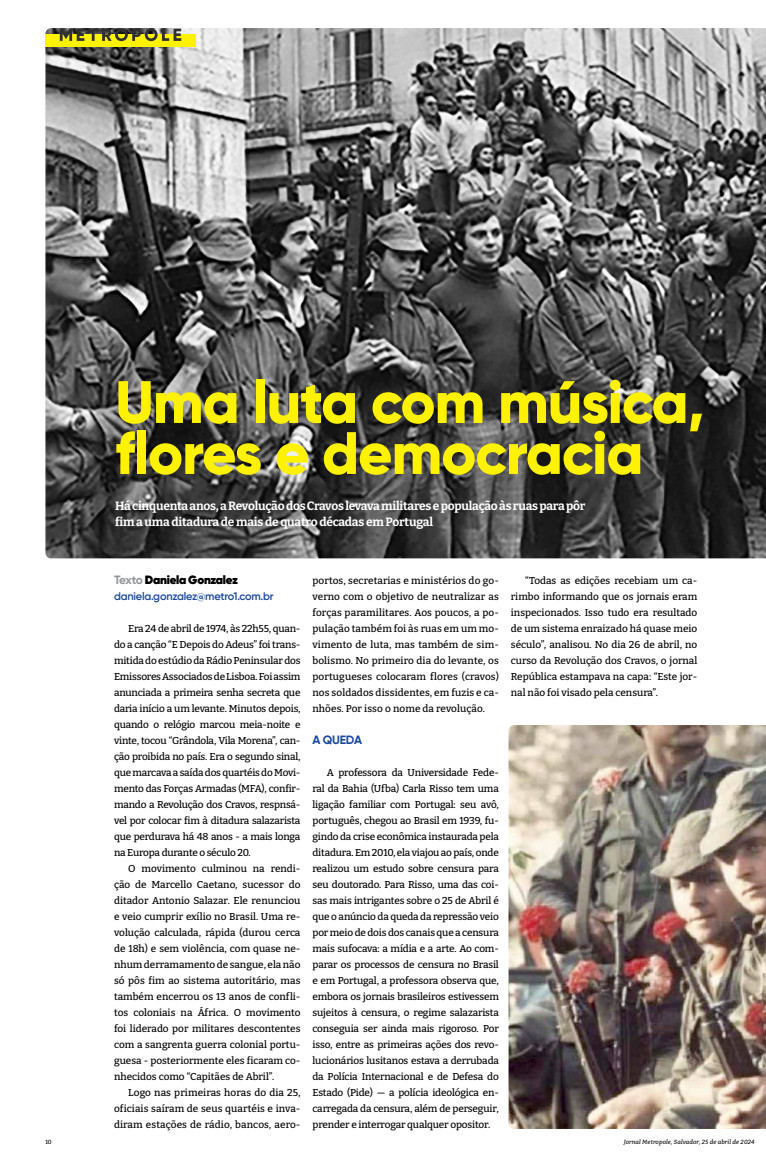
<style>
.page{position:relative;width:766px;height:1163px;background:#fff}
.page>*{position:absolute;margin:0;border:0;box-sizing:border-box;transform-origin:0 0}
.t1{font:800 59.7px/51px "Gilroy";letter-spacing:-.02em;color:#fff200}
.t2{font:700 12px/16px "Bitter";letter-spacing:-.02em;color:#fff}
.t3{font:800 12px "Gilroy";letter-spacing:-.02em;color:#000}
.t4{font:700 12px "Gilroy";letter-spacing:-.025em;color:#17479e}
.t5{font:600 11px "Gilroy";letter-spacing:-.02em;color:#17479e}
.t6{font:500 10px/16px "Bitter";letter-spacing:-.005em;color:#000;text-align:justify}
.t7{font:italic 500 6px "Bitter";letter-spacing:.02em;color:#000}
.t8{font:500 6px "Bitter";color:#000}
.s1{font-weight:700;color:#939598}
</style>
<div class="page">
<img style="left:45px;top:28px;width:720px;height:530px">
<img style="left:508px;top:725px;width:257px;height:403px">
<div style="left:45px;top:34px;width:150px;height:12px;background:#fff200"></div>
<svg style="left:60px;top:28px;width:121px;height:13px"></svg>
<h1 class="t1" style="left:115px;top:376px;width:591px">Uma luta com música, flores e democracia</h1>
<p class="t2" style="left:115px;top:497px;width:471px">Há cinquenta anos, a Revolução dos Cravos levava militares e população às ruas para pôr fim a uma ditadura de mais de quatro décadas em Portugal</p>
<p class="t3" style="left:114px;top:572px;width:125px"><span class="s1">Texto</span> Daniela Gonzalez</p>
<p class="t5" style="left:114px;top:589px;width:161px">daniela.gonzalez@metro1.com.br</p>
<p class="t6" style="left:114px;top:620px;width:188px;text-indent:14px">Era 24 de abril de 1974, às 22h55, quan&shy;do a canção “E Depois do Adeus” foi trans&shy;mitida do estúdio da Rádio Peninsular dos Emissores Associados de Lisboa. Foi assim anunciada a primeira senha secreta que daria início a um levante. Minutos depois, quando o relógio marcou meia-noite e vinte, tocou “Grândola, Vila Morena”, can&shy;ção proibida no país. Era o segundo sinal, que marcava a saída dos quartéis do Movi&shy;mento das Forças Armadas (MFA), confir&shy;mando a Revolução dos Cravos, respnsá&shy;vel por colocar fim à ditadura salazarista que perdurava há 48 anos - a mais longa na Europa durante o século 20.</p>
<p class="t6" style="left:114px;top:860px;width:188px;text-indent:14px">O movimento culminou na rendi&shy;ção de Marcello Caetano, sucessor do ditador Antonio Salazar. Ele renunciou e veio cumprir exílio no Brasil. Uma re&shy;volução calculada, rápida (durou cerca de 18h) e sem violência, com quase ne&shy;nhum derramamento de sangue, ela não só pôs fim ao sistema autoritário, mas também encerrou os 13 anos de confli&shy;tos coloniais na África. O movimento foi liderado por militares descontentes com a sangrenta guerra colonial portu&shy;guesa - posteriormente eles ficaram co&shy;nhecidos como “Capitães de Abril”.</p>
<p class="t6" style="left:114px;top:1084px;width:188px;text-indent:14px">Logo nas primeiras horas do dia 25, oficiais saíram de seus quartéis e inva&shy;diram estações de rádio, bancos, aero-</p>
<p class="t6" style="left:312px;top:572px;width:188px">portos, secretarias e ministérios do go&shy;verno com o objetivo de neutralizar as forças paramilitares. Aos poucos, a po&shy;pulação também foi às ruas em um mo&shy;vimento de luta, mas também de sim&shy;bolismo. No primeiro dia do levante, os portugueses colocaram flores (cravos) nos soldados dissidentes, em fuzis e ca&shy;nhões. Por isso o nome da revolução.</p>
<p class="t4" style="left:312px;top:732px;width:51px">A QUEDA</p>
<p class="t6" style="left:312px;top:764px;width:188px;text-indent:14px">A professora da Universidade Fede&shy;ral da Bahia (Ufba) Carla Risso tem uma ligação familiar com Portugal: seu avô, português, chegou ao Brasil em 1939, fu&shy;gindo da crise econômica instaurada pela ditadura. Em 2010, ela viajou ao país, onde realizou um estudo sobre censura para seu doutorado. Para Risso, uma das coi&shy;sas mais intrigantes sobre o 25 de Abril é que o anúncio da queda da repressão veio por meio de dois dos canais que a censura mais sufocava: a mídia e a arte. Ao com&shy;parar os processos de censura no Brasil e em Portugal, a professora observa que, embora os jornais brasileiros estivessem sujeitos à censura, o regime salazarista conseguia ser ainda mais rigoroso. Por isso, entre as primeiras ações dos revo&shy;lucionários lusitanos estava a derrubada da Polícia Internacional e de Defesa do Estado (Pide) — a polícia ideológica en&shy;carregada da censura, além de perseguir, prender e interrogar qualquer opositor.</p>
<p class="t6" style="left:510px;top:572px;width:188px;text-indent:14px">“Todas as edições recebiam um ca&shy;rimbo informando que os jornais eram inspecionados. Isso tudo era resultado de um sistema enraizado há quase meio século”, analisou. No dia 26 de abril, no curso da Revolução dos Cravos, o jornal República estampava na capa: “Este jor&shy;nal não foi visado pela censura”.</p>
<p class="t8" style="left:45px;top:1137px;width:8px">10</p>
<p class="t7" style="left:623px;top:1137px;width:132px">Jornal Metropole, Salvador, 25 de abril de 2024</p>
</div>
